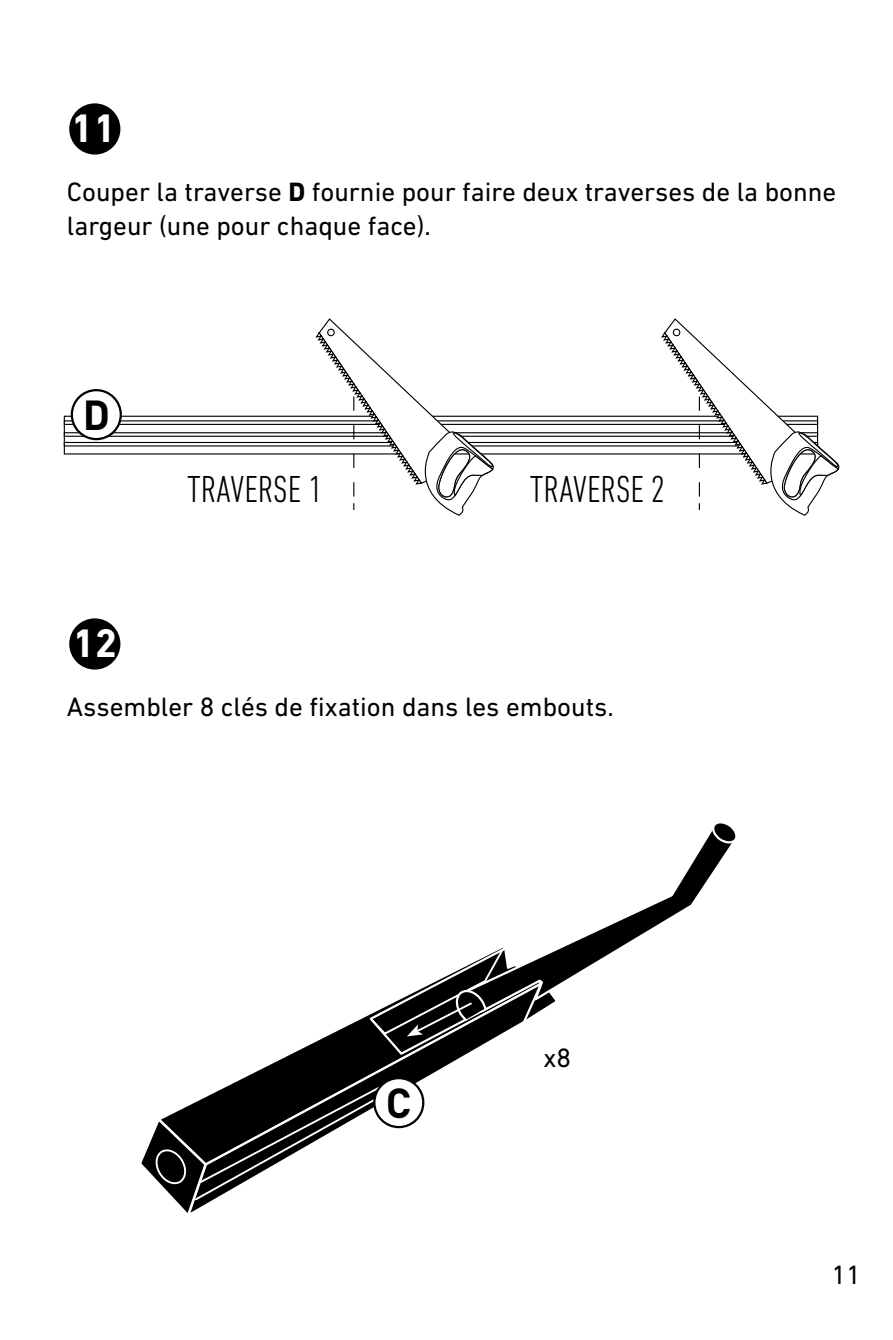
<style>
.page{position:relative;width:893px;height:1340px;background:#fff}
.page>*{position:absolute;margin:0;border:0;box-sizing:border-box;transform-origin:0 0}
.t1{font:700 41.4px "DIN Pro";color:#000}
.t2{font:700 40.5px "DIN Next LT Pro";color:#fff}
.t3{font:300 condensed 38.25px "DIN Next LT Pro";color:#000}
.t4{font:27px/33.8px "DIN Next LT Pro";color:#000}
.s1{font-weight:700}
</style>
<div class="page">
<div style="left:69px;top:103px;width:51px;height:51px;background:#000;border-radius:50%"></div>
<div style="left:69px;top:618px;width:51px;height:51px;background:#000;border-radius:50%"></div>
<div style="left:64px;top:415px;width:754px;height:39px;border:1px solid #000"></div>
<div style="left:64px;top:432px;width:754px;height:5px;border:1px solid #000"></div>
<div style="left:64px;top:420px;width:754px;height:5px;border:1px solid #000"></div>
<div style="left:64px;top:442px;width:754px;height:4px;border:1px solid #000"></div>
<svg style="left:661px;top:318px;width:179px;height:198px"></svg>
<svg style="left:315px;top:318px;width:184px;height:198px"></svg>
<svg style="left:244px;top:1014px;width:219px;height:115px"></svg>
<svg style="left:141px;top:1078px;width:253px;height:135px"></svg>
<svg style="left:559px;top:833px;width:173px;height:151px"></svg>
<svg style="left:711px;top:823px;width:25px;height:20px"></svg>
<svg style="left:371px;top:947px;width:188px;height:109px"></svg>
<svg style="left:72px;top:390px;width:49px;height:49px"></svg>
<div style="left:71px;top:389px;width:51px;height:51px;border:2px solid #020203;border-radius:50%"></div>
<div style="left:83px;top:399px;width:27px;height:31px;background:#fff"></div>
<svg style="left:374px;top:1078px;width:49px;height:49px"></svg>
<div style="left:373px;top:1077px;width:51px;height:51px;border:2px solid #020203;border-radius:50%"></div>
<div style="left:385px;top:1086px;width:27px;height:32px;background:#fff"></div>
<h2 class="t2" style="left:71px;top:104px;width:47px">11</h2>
<p class="t4" style="left:67px;top:175px;width:771px">Couper la traverse <span class="s1">D</span> fournie pour faire deux traverses de la bonne largeur (une pour chaque face).</p>
<h1 class="t1" style="left:83px;top:387px;width:29px">D</h1>
<h2 class="t2" style="left:72px;top:619px;width:47px">12</h2>
<h3 class="t3" style="left:187px;top:467px;width:137px">TRAVERSE 1</h3>
<h3 class="t3" style="left:530px;top:467px;width:137px">TRAVERSE 2</h3>
<p class="t4" style="left:67px;top:690px;width:548px">Assembler 8 clés de fixation dans les embouts.</p>
<h1 class="t1" style="left:386px;top:1075px;width:27px">C</h1>
<p class="t4" style="left:543px;top:1040px;width:29px">x8</p>
<p class="t4" style="left:832px;top:1257px;width:31px">11</p>
</div>
